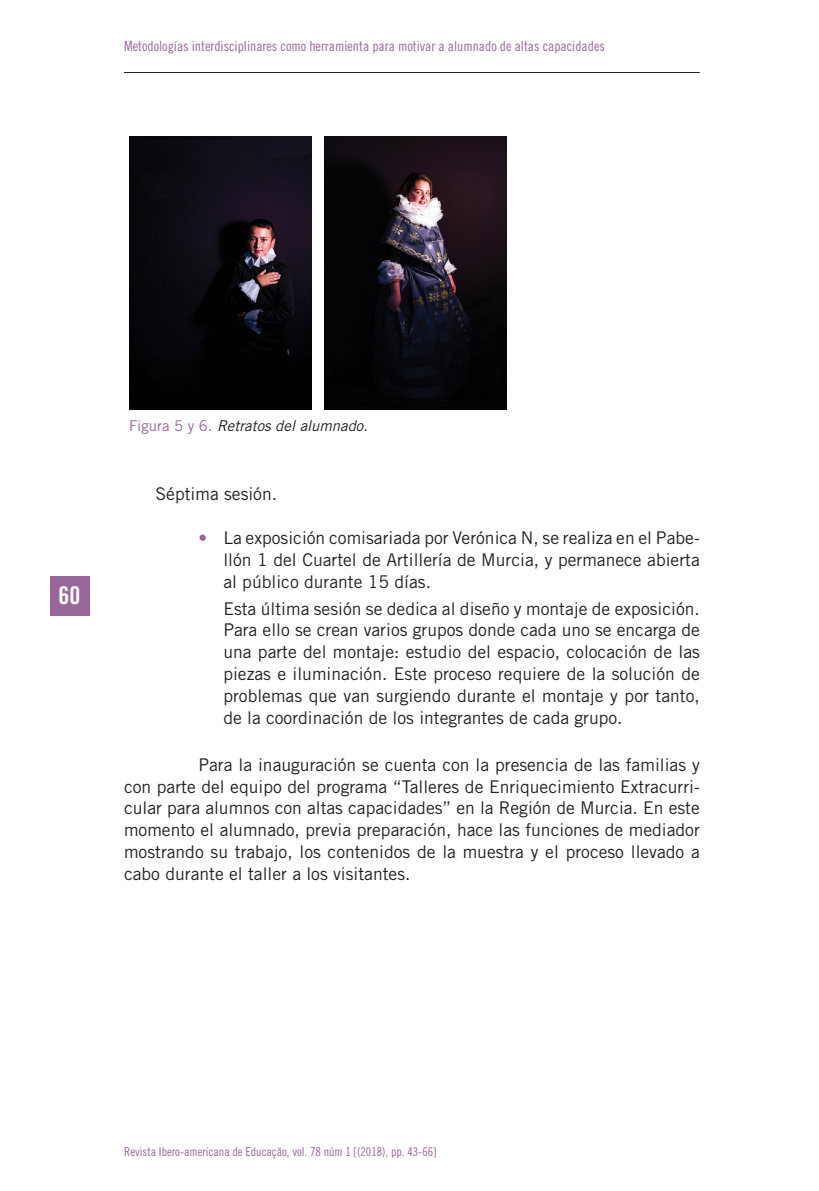
<style>
.page{position:relative;width:819px;height:1191px;background:#fff}
.page>*{position:absolute;margin:0;border:0;box-sizing:border-box;transform-origin:0 0}
.t1{font:24.5px "Trade Gothic Bold Cond Twenty";color:#fff}
.RIE_Texto{font:17.5px/21.9px "Trade Gothic";color:#231f20;text-align:justify}
.RIE_Sangre{font:17.5px/21.9px "Trade Gothic";color:#231f20;text-align:justify}
.RIE_Fuente{font:italic 14.88px "Trade Gothic";color:#231f20}
.t2{font:14px "Trade Gothic Cond Eighteen";color:#969}
.t3{font:12.25px "Trade Gothic Cond Eighteen";color:#969}
.s1{font-family:"Trade Gothic Cond Eighteen";font-size:19.25px}
.s2{font-style:normal;color:#969}
.s3{font-style:normal}
.s4{color:#969}
</style>
<div class="page">
<hr style="left:124px;top:72px;width:575px;height:1px;background:#231f20">
<div style="left:50px;top:576px;width:39px;height:39px;background:#969"></div>
<img style="left:129px;top:136px;width:182px;height:273px">
<img style="left:324px;top:136px;width:182px;height:273px">
<p class="t2" style="left:124px;top:38px;width:482px">Metodologías interdisciplinares como herramienta para motivar a alumnado de altas capacidades</p>
<h1 class="t1" style="left:59px;top:580px;width:23px">60<span class="s1">60</span></h1>
<p class="RIE_Fuente" style="left:129px;top:416px;width:240px"><span class="s2">Figura 5 y 6.</span> Retratos del alumnado<span class="s3">.</span></p>
<p class="RIE_Texto" style="left:155px;top:482px;width:123px">Séptima sesión.</p>
<p class="RIE_Texto" style="left:223px;top:526px;width:478px;text-indent:-25px"><span class="s4">•</span> La exposición comisariada por Verónica N, se realiza en el Pabe&shy;llón 1 del Cuartel de Artillería de Murcia, y permanece abierta al público durante 15 días.</p>
<p class="RIE_Sangre" style="left:223px;top:597px;width:478px">Esta última sesión se dedica al diseño y montaje de exposición.<br>Para ello se crean varios grupos donde cada uno se encarga de una parte del montaje: estudio del espacio, colocación de las piezas e iluminación. Este proceso requiere de la solución de problemas que van surgiendo durante el montaje y por tanto, de la coordinación de los integrantes de cada grupo.</p>
<p class="RIE_Texto" style="left:124px;top:753px;width:577px;text-indent:74px">Para la inauguración se cuenta con la presencia de las familias y con parte del equipo del programa “Talleres de Enriquecimiento Extracurri&shy;cular para alumnos con altas capacidades” en la Región de Murcia. En este momento el alumnado, previa preparación, hace las funciones de mediador mostrando su trabajo, los contenidos de la muestra y el proceso llevado a cabo durante el taller a los visitantes.</p>
<p class="t3" style="left:124px;top:1144px;width:314px">Revista Ibero-americana de Educação, vol. 78 núm 1 [(2018), pp. 43-66]</p>
</div>
